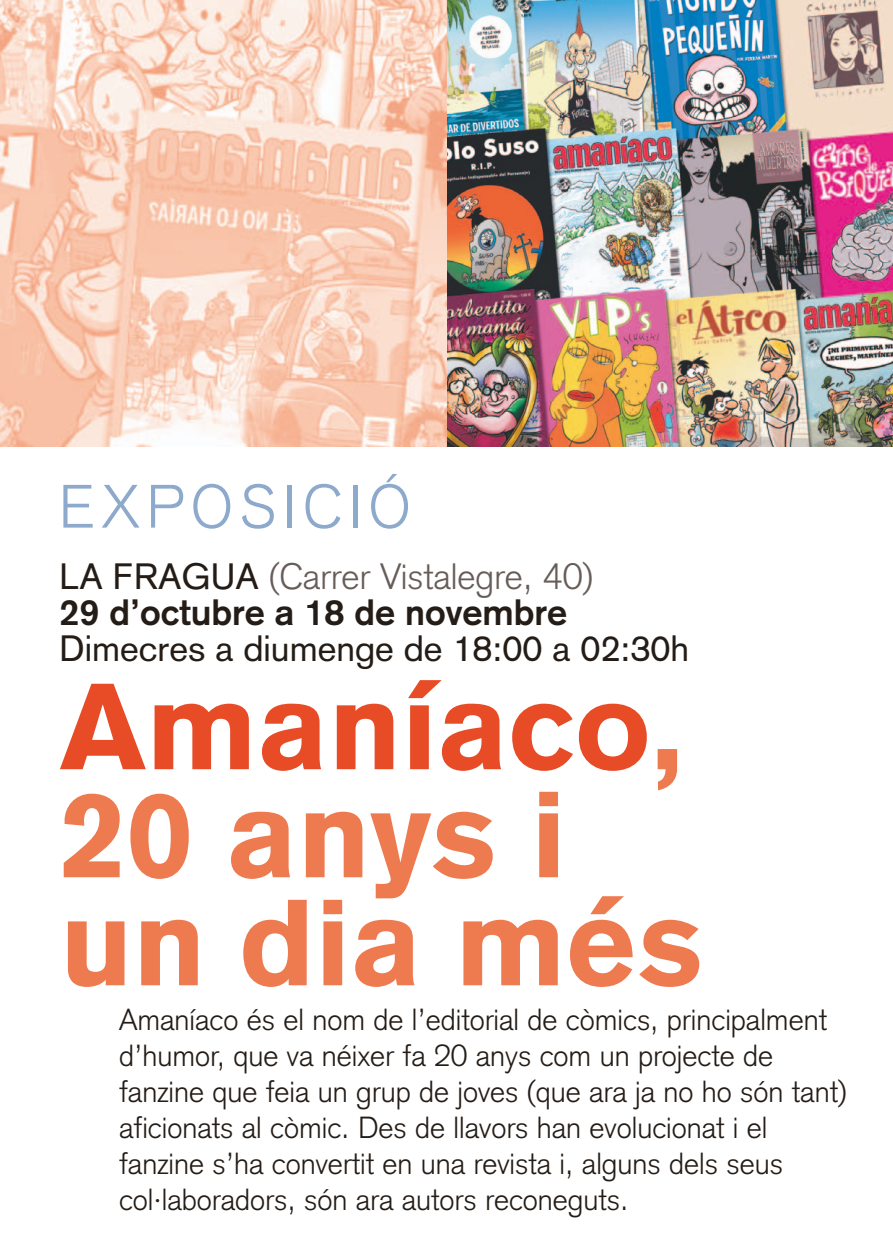
<style>
.page{position:relative;width:893px;height:1259px;background:#fff}
.page>*{position:absolute;margin:0;border:0;box-sizing:border-box;transform-origin:0 0}
.t1{font:900 120px/108px "Akzidenz Grotesk";color:#ee7a50}
.t2{font:300 60px "Akzidenz Grotesk";letter-spacing:.11em;color:#8da9cb}
.t3{font:700 36px/36px "Akzidenz Grotesk";color:#241c16}
.t4{font:36px "Akzidenz Grotesk";color:#241c16}
.t5{font:300 30px/36px "Akzidenz Grotesk";color:#241c16}
.s1{font-weight:400}
.s2{font-weight:300;color:#665c58}
.s3{color:#e74c27}
</style>
<div class="page">
<img style="left:446px;top:0;width:447px;height:446px">
<svg style="left:0;top:0;width:446px;height:446px;background:#f9d2be"></svg>
<h2 class="t2" style="left:60px;top:485px;width:353px">EXPOSICIÓ</h2>
<p class="t3" style="left:60px;top:561px;width:536px"><span class="s1">LA FRAGUA</span> <span class="s2">(Carrer Vistalegre, 40)<br></span>29 d’octubre a 18 de novembre</p>
<p class="t4" style="left:60px;top:635px;width:631px">Dimecres a diumenge de 18:00 a 02:30h</p>
<h1 class="t1" style="left:60px;top:683px;width:646px"><span class="s3">Amaníaco</span>,<br>20 anys i un dia més</h1>
<p class="t5" style="left:119px;top:1004px;width:729px">Amaníaco és el nom de l’editorial de còmics, principalment d’humor, que va néixer fa 20 anys com un projecte de fanzine que feia un grup de joves (que ara ja no ho són tant) aficionats al còmic. Des de llavors han evolucionat i el fanzine s’ha convertit en una revista i, alguns dels seus col·laboradors, són ara autors reconeguts.</p>
</div>
